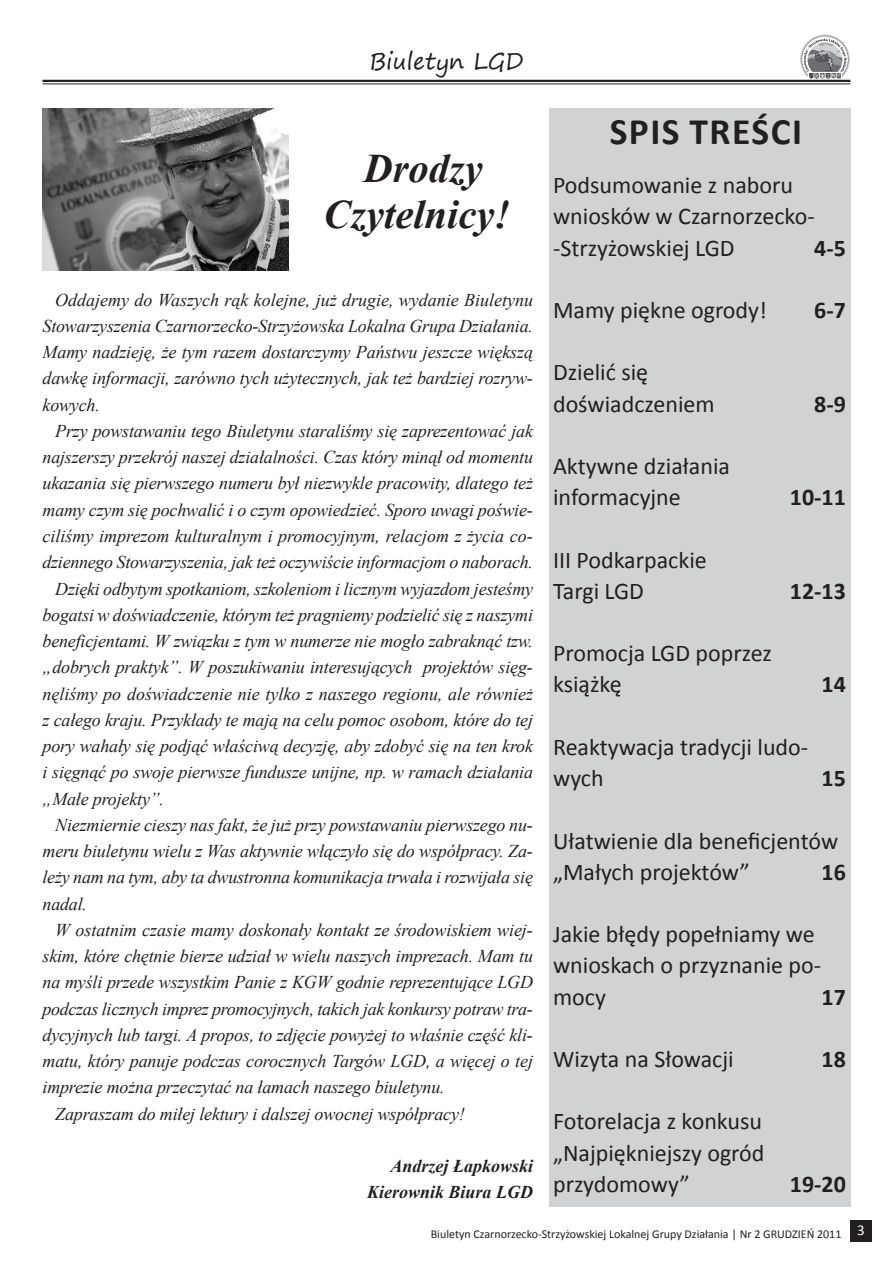
<style>
.page{position:relative;width:893px;height:1263px;background:#fff}
.page>*{position:absolute;margin:0;border:0;box-sizing:border-box;transform-origin:0 0}
.t1{font:italic 700 40.5px/46.5px "Times New Roman";color:#231f20;text-align:center}
.t2{font:700 37.5px "Calibri";letter-spacing:.04em;color:#231f20}
.t3{font:28.5px "Segoe Print";color:#231f20}
.t4{font:24px/31.2px "Calibri";color:#231f20}
.t5{font:700 24px "Calibri";color:#231f20}
.t6{font:italic 18px/26.2px "Times New Roman";letter-spacing:-.01em;color:#231f20;text-align:justify}
.t7{font:italic 700 18px/26.2px "Times New Roman";color:#231f20;text-align:right}
.t8{font:12px "Calibri";color:#231f20}
</style>
<div class="page">
<div style="left:850px;top:1220px;width:22px;height:22px;background:#231f20"></div>
<svg style="left:800px;top:34px;width:50px;height:43px"></svg>
<img style="left:809px;top:73px;width:32px;height:6px">
<hr style="left:43px;top:80px;width:807px;height:2px;background:#231f20">
<hr style="left:43px;top:84px;width:807px;height:1px;background:#231f20">
<div style="left:549px;top:108px;width:301px;height:1098px;background:#d1d2d4"></div>
<img style="left:43px;top:108px;width:245px;height:162px">
<h3 class="t3" style="left:369px;top:46px;width:156px">Biuletyn LGD</h3>
<h1 class="t1" style="left:323px;top:145px;width:188px">Drodzy<br>Czytelnicy!</h1>
<p class="t6" style="left:43px;top:286px;width:492px;text-indent:13px">Oddajemy do Waszych rąk kolejne, już drugie, wydanie Biuletynu Stowarzyszenia Czarnorzecko-Strzyżowska Lokalna Grupa Działania.<br>Mamy nadzieję, że tym razem dostarczymy Państwu jeszcze większą dawkę informacji, zarówno tych użytecznych, jak też bardziej rozryw&shy;kowych.</p>
<p class="t6" style="left:55px;top:418px;width:479px">Przy powstawaniu tego Biuletynu staraliśmy się zaprezentować jak</p>
<p class="t6" style="left:43px;top:444px;width:492px">najszerszy przekrój naszej działalności. Czas który minął od momentu</p>
<p class="t6" style="left:43px;top:470px;width:492px">ukazania się pierwszego numeru był niezwykle pracowity, dlatego też</p>
<p class="t6" style="left:43px;top:496px;width:492px">mamy czym się pochwalić i o czym opowiedzieć. Sporo uwagi poświe-</p>
<p class="t6" style="left:43px;top:523px;width:492px">ciliśmy imprezom kulturalnym i promocyjnym, relacjom z życia co-</p>
<p class="t6" style="left:43px;top:549px;width:492px">dziennego Stowarzyszenia, jak też oczywiście informacjom o naborach.</p>
<p class="t6" style="left:55px;top:575px;width:479px">Dzięki odbytym spotkaniom, szkoleniom i licznym wyjazdom jesteśmy</p>
<p class="t6" style="left:43px;top:601px;width:492px">bogatsi w doświadczenie, którym też pragniemy podzielić się z naszymi</p>
<p class="t6" style="left:43px;top:628px;width:492px">beneficjentami. W związku z tym w numerze nie mogło zabraknąć tzw.</p>
<p class="t6" style="left:43px;top:654px;width:492px">„dobrych praktyk”. W poszukiwaniu interesujących projektów sięg-</p>
<p class="t6" style="left:43px;top:680px;width:492px">nęliśmy po doświadczenie nie tylko z naszego regionu, ale również</p>
<p class="t6" style="left:43px;top:706px;width:492px">z całego kraju. Przykłady te mają na celu pomoc osobom, które do tej</p>
<p class="t6" style="left:43px;top:733px;width:492px">pory wahały się podjąć właściwą decyzję, aby zdobyć się na ten krok</p>
<p class="t6" style="left:43px;top:759px;width:492px">i sięgnąć po swoje pierwsze fundusze unijne, np. w ramach działania</p>
<p class="t6" style="left:43px;top:785px;width:123px">„Małe projekty”.</p>
<p class="t6" style="left:55px;top:811px;width:479px">Niezmiernie cieszy nas fakt, że już przy powstawaniu pierwszego nu-</p>
<p class="t6" style="left:43px;top:838px;width:492px">meru biuletynu wielu z Was aktywnie włączyło się do współpracy. Za-</p>
<p class="t6" style="left:43px;top:864px;width:492px">leży nam na tym, aby ta dwustronna komunikacja trwała i rozwijała się</p>
<p class="t6" style="left:43px;top:890px;width:46px">nadal.</p>
<p class="t6" style="left:55px;top:916px;width:479px">W ostatnim czasie mamy doskonały kontakt ze środowiskiem wiej-</p>
<p class="t6" style="left:43px;top:943px;width:492px">skim, które chętnie bierze udział w wielu naszych imprezach. Mam tu</p>
<p class="t6" style="left:43px;top:969px;width:492px">na myśli przede wszystkim Panie z KGW godnie reprezentujące LGD</p>
<p class="t6" style="left:43px;top:995px;width:492px">podczas licznych imprez promocyjnych, takich jak konkursy potraw tra-</p>
<p class="t6" style="left:43px;top:1021px;width:492px">dycyjnych lub targi. A propos, to zdjęcie powyżej to właśnie część kli-</p>
<p class="t6" style="left:43px;top:1048px;width:492px">matu, który panuje podczas corocznych Targów LGD, a więcej o tej</p>
<p class="t6" style="left:43px;top:1074px;width:404px">imprezie można przeczytać na łamach naszego biuletynu.</p>
<p class="t6" style="left:55px;top:1100px;width:411px">Zapraszam do miłej lektury i dalszej owocnej współpracy!</p>
<p class="t7" style="left:367px;top:1153px;width:168px">Andrzej Łapkowski<br>Kierownik Biura LGD</p>
<h2 class="t2" style="left:610px;top:116px;width:194px">SPIS TReŚCI</h2>
<h3 class="t4" style="left:553px;top:172px;width:263px">Podsumowanie z naboru wniosków w Czarnorzecko--strzyżowskiej LGD</h3>
<h3 class="t5" style="left:814px;top:238px;width:33px">4-5</h3>
<h3 class="t4" style="left:553px;top:296px;width:215px">Mamy piękne ogrody!</h3>
<h3 class="t5" style="left:814px;top:300px;width:33px">6-7</h3>
<h3 class="t4" style="left:553px;top:359px;width:163px">Dzielić się doświadczeniem</h3>
<h3 class="t4" style="left:553px;top:452px;width:178px">Aktywne działania informacyjne</h3>
<h3 class="t4" style="left:553px;top:546px;width:155px">III Podkarpackie targi LGD</h3>
<h3 class="t4" style="left:553px;top:640px;width:220px">Promocja LGD poprzez książkę</h3>
<h3 class="t5" style="left:814px;top:394px;width:33px">8-9</h3>
<h3 class="t5" style="left:790px;top:487px;width:58px">10-11</h3>
<h3 class="t5" style="left:790px;top:581px;width:58px">12-13</h3>
<h3 class="t5" style="left:822px;top:674px;width:26px">14</h3>
<h3 class="t4" style="left:553px;top:733px;width:257px">reaktywacja tradycji ludo&shy;wych</h3>
<h3 class="t5" style="left:822px;top:768px;width:26px">15</h3>
<h3 class="t4" style="left:553px;top:827px;width:287px">Ułatwienie dla beneficjentów „Małych projektów”</h3>
<h3 class="t5" style="left:822px;top:862px;width:26px">16</h3>
<h3 class="t4" style="left:553px;top:920px;width:270px">Jakie błędy popełniamy we wnioskach o przyznanie po&shy;mocy</h3>
<h3 class="t5" style="left:822px;top:986px;width:26px">17</h3>
<h3 class="t4" style="left:553px;top:1045px;width:182px">Wizyta na słowacji</h3>
<h3 class="t5" style="left:822px;top:1049px;width:26px">18</h3>
<h3 class="t4" style="left:553px;top:1108px;width:213px;text-align:justify">Fotorelacja z konkusu „Najpiękniejszy ogród przydomowy”</h3>
<h3 class="t5" style="left:790px;top:1174px;width:58px">19-20</h3>
<p class="t8" style="left:431px;top:1229px;width:436px">Biuletyn Czarnorzecko-strzyżowskiej Lokalnej Grupy Działania | Nr 2 GrUDZIEŃ 2011 <sup>3</sup></p>
</div>
